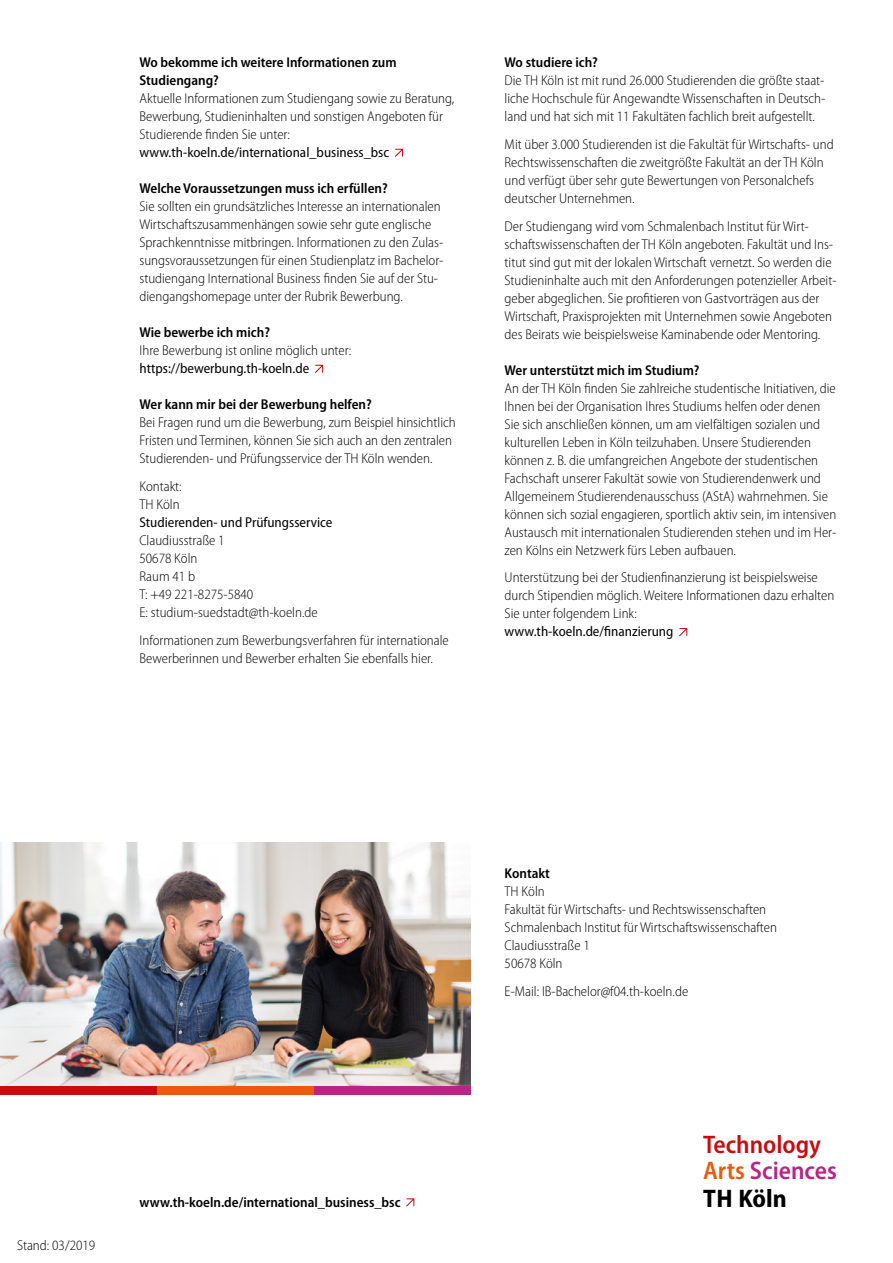
<style>
.page{position:relative;width:893px;height:1263px;background:#fff}
.page>*{position:absolute;margin:0;border:0;box-sizing:border-box;transform-origin:0 0}
.t1{font:600 semi-condensed 25.5px/25.5px "Myriad Pro";color:#c90c0f}
.t2{font:700 semi-condensed 25.5px "Myriad Pro";color:#000}
.t3{font:300 semi-condensed 14.25px/18px "Myriad Pro";color:#000}
.t4{font:600 semi-condensed 14.25px/18px "Myriad Pro";color:#000}
.t5{font:semi-condensed 14.25px "Myriad Pro";color:#000}
.s1{color:#ea5b0b}
.s2{color:#b82585}
</style>
<div class="page">
<svg style="left:406px;top:1198px;width:8px;height:8px"></svg>
<img style="left:0;top:842px;width:471px;height:244px">
<div style="left:0;top:1086px;width:157px;height:9px;background:#c90c0f"></div>
<div style="left:157px;top:1086px;width:157px;height:9px;background:#ea5b0b"></div>
<div style="left:314px;top:1086px;width:157px;height:9px;background:#b82585"></div>
<svg style="left:395px;top:149px;width:8px;height:8px"></svg>
<svg style="left:315px;top:365px;width:8px;height:8px"></svg>
<svg style="left:679px;top:628px;width:8px;height:8px"></svg>
<p class="t4" style="left:139px;top:53px;width:259px">Wo bekomme ich weitere Informationen zum<br>Studiengang?</p>
<p class="t3" style="left:139px;top:90px;width:316px">Aktuelle Informationen zum Studiengang sowie zu Beratung,<br>Bewerbung, Studieninhalten und sonstigen Angeboten für<br>Studierende finden Sie unter:</p>
<p class="t5" style="left:139px;top:145px;width:251px">www.th-koeln.de/international_business_bsc</p>
<p class="t4" style="left:139px;top:179px;width:250px">Welche Voraussetzungen muss ich erfüllen?</p>
<p class="t3" style="left:139px;top:198px;width:305px">Sie sollten ein grundsätzliches Interesse an internationalen Wirtschaftszusammenhängen sowie sehr gute englische Sprachkenntnisse mitbringen. Informationen zu den Zulas&shy;sungsvoraussetzungen für einen Studienplatz im Bachelor&shy;studiengang International Business finden Sie auf der Stu&shy;diengangshomepage unter der Rubrik Bewerbung.</p>
<p class="t4" style="left:139px;top:323px;width:132px">Wie bewerbe ich mich?</p>
<p class="t3" style="left:139px;top:342px;width:213px">Ihre Bewerbung ist online möglich unter:</p>
<p class="t5" style="left:139px;top:361px;width:171px">https://bewerbung.th-koeln.de</p>
<p class="t4" style="left:139px;top:395px;width:234px">Wer kann mir bei der Bewerbung helfen?</p>
<p class="t3" style="left:139px;top:414px;width:318px">Bei Fragen rund um die Bewerbung, zum Beispiel hinsichtlich<br>Fristen und Terminen, können Sie sich auch an den zentralen<br>Studierenden- und Prüfungsservice der TH Köln wenden.</p>
<p class="t3" style="left:139px;top:477px;width:44px">Kontakt:<br>TH Köln</p>
<p class="t5" style="left:139px;top:514px;width:194px">Studierenden- und Prüfungsservice</p>
<p class="t3" style="left:139px;top:531px;width:180px">Claudiusstraße 1<br>50678 Köln<br>Raum 41 b<br>T: +49 221-8275-5840<br>E: studium-suedstadt@th-koeln.de</p>
<p class="t3" style="left:139px;top:631px;width:311px">Informationen zum Bewerbungsverfahren für internationale<br>Bewerberinnen und Bewerber erhalten Sie ebenfalls hier.</p>
<p class="t4" style="left:505px;top:53px;width:95px">Wo studiere ich?</p>
<p class="t3" style="left:505px;top:72px;width:322px;text-align:justify">Die TH Köln ist mit rund 26.000 Studierenden die größte staat&shy;liche Hochschule für Angewandte Wissenschaften in Deutsch&shy;land und hat sich mit 11 Fakultäten fachlich breit aufgestellt.</p>
<p class="t3" style="left:505px;top:135px;width:331px">Mit über 3.000 Studierenden ist die Fakultät für Wirtschafts- und Rechtswissenschaften die zweitgrößte Fakultät an der TH Köln und verfügt über sehr gute Bewertungen von Personalchefs deutscher Unternehmen.</p>
<p class="t3" style="left:505px;top:217px;width:333px">Der Studiengang wird vom Schmalenbach Institut für Wirt&shy;schaftswissenschaften der TH Köln angeboten. Fakultät und Ins&shy;titut sind gut mit der lokalen Wirtschaft vernetzt. So werden die Studieninhalte auch mit den Anforderungen potenzieller Arbeit&shy;geber abgeglichen. Sie profitieren von Gastvorträgen aus der Wirtschaft, Praxisprojekten mit Unternehmen sowie Angeboten des Beirats wie beispielsweise Kaminabende oder Mentoring.</p>
<p class="t4" style="left:505px;top:361px;width:196px">Wer unterstützt mich im Studium?</p>
<p class="t3" style="left:505px;top:379px;width:333px">An der TH Köln finden Sie zahlreiche studentische Initiativen, die Ihnen bei der Organisation Ihres Studiums helfen oder denen Sie sich anschließen können, um am vielfältigen sozialen und kulturellen Leben in Köln teilzuhaben. Unsere Studierenden können z. B. die umfangreichen Angebote der studentischen Fachschaft unserer Fakultät sowie von Studierendenwerk und Allgemeinem Studierendenausschuss (AStA) wahrnehmen. Sie können sich sozial engagieren, sportlich aktiv sein, im intensiven Austausch mit internationalen Studierenden stehen und im Her&shy;zen Kölns ein Netzwerk fürs Leben aufbauen.</p>
<p class="t3" style="left:505px;top:569px;width:331px">Unterstützung bei der Studienfinanzierung ist beispielsweise durch Stipendien möglich. Weitere Informationen dazu erhalten<br>Sie unter folgendem Link:</p>
<p class="t5" style="left:505px;top:624px;width:170px">www.th-koeln.de/finanzierung</p>
<p class="t3" style="left:17px;top:1237px;width:80px">Stand: 03/2019</p>
<p class="t4" style="left:139px;top:1193px;width:263px">www.th-koeln.de/international_business_bsc</p>
<p class="t4" style="left:505px;top:865px;width:47px">Kontakt</p>
<p class="t3" style="left:505px;top:883px;width:274px">TH Köln<br>Fakultät für Wirtschafts- und Rechtswissenschaften<br>Schmalenbach Institut für Wirtschaftswissenschaften<br>Claudiusstraße 1<br>50678 Köln</p>
<p class="t3" style="left:505px;top:982px;width:185px">E-Mail: IB-Bachelor@f04.th-koeln.de</p>
<h1 class="t1" style="left:703px;top:1132px;width:135px">Technology<br><span class="s1">Arts</span> <span class="s2">Sciences</span></h1>
<h1 class="t2" style="left:703px;top:1184px;width:85px">TH Köln</h1>
</div>
